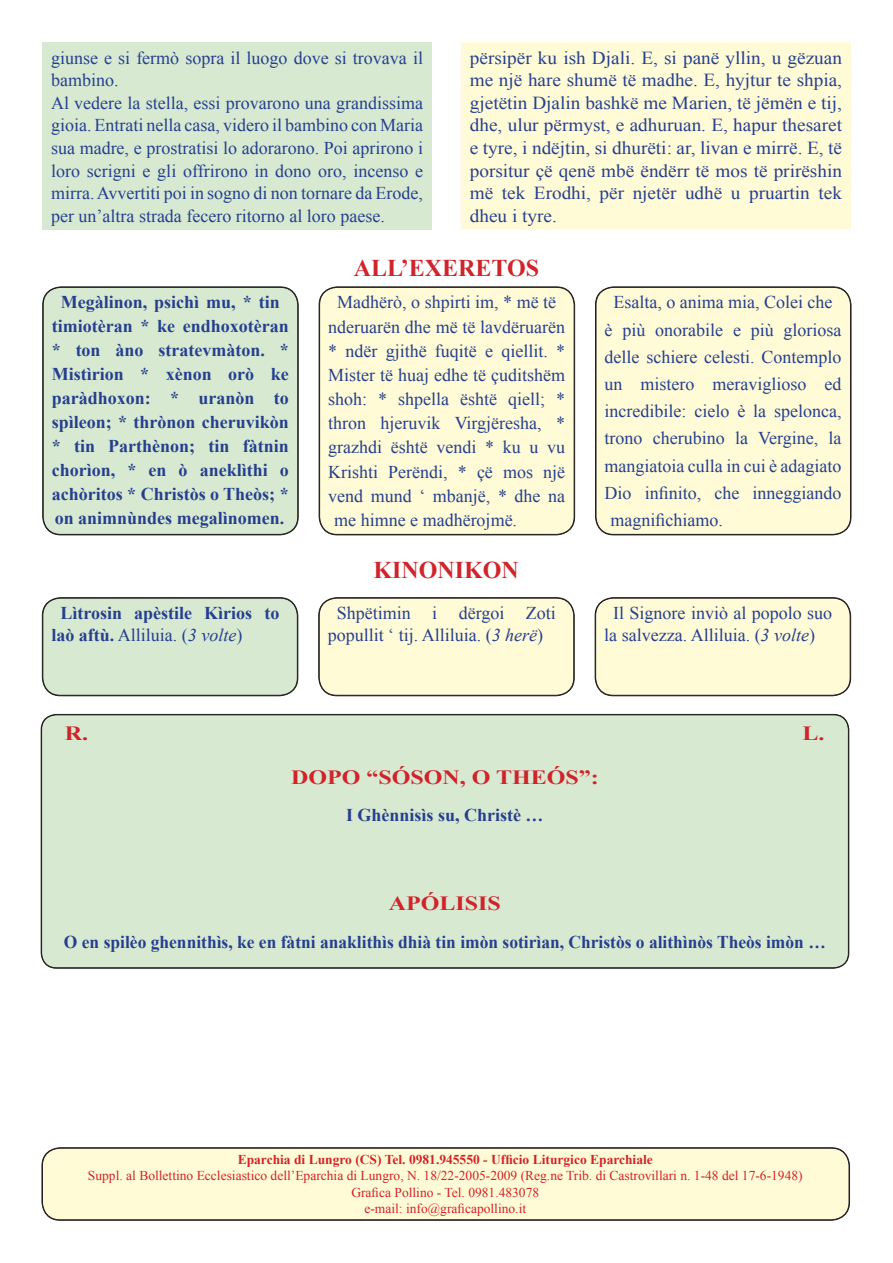
<style>
.page{position:relative;width:893px;height:1263px;background:#fff}
.page>*{position:absolute;margin:0;border:0;box-sizing:border-box;transform-origin:0 0}
.Normale{font:700 24px "Times New Roman";color:#d1232a}
.Titolo_1{font:700 20.1px "Times New Roman";color:#d1232a;scale:1.19 1}
.t1{font:18.3px/22.6px "Times New Roman";color:#253f8e;text-align:justify;scale:1.05 1}
.t2{font:18px/22.6px "Times New Roman";color:#253f8e}
.t3{font:700 18px/24px "Times New Roman";color:#253f8e;text-align:center}
.Normale-2{font:13.5px "Times New Roman";color:#d1232a}
.Normale-3{font:700 13.5px "Times New Roman";color:#d1232a}
.s1{font-weight:400}
.s2{font-weight:400;font-style:italic}
.s3{font-style:italic}
</style>
<div class="page">
<div style="left:42px;top:1148px;width:807px;height:72px;background:#fffbd6;border-radius:18px"></div>
<div style="left:42px;top:1148px;width:807px;height:72px;border:1px solid #231f20;border-radius:18px"></div>
<div style="left:43px;top:287px;width:255px;height:248px;background:#d8e9d2;border-radius:18px"></div>
<div style="left:43px;top:287px;width:255px;height:247px;border:1px solid #231f20;border-radius:18px"></div>
<div style="left:319px;top:287px;width:255px;height:248px;background:#fffbd6;border-radius:18px"></div>
<div style="left:320px;top:287px;width:254px;height:247px;border:1px solid #231f20;border-radius:18px"></div>
<div style="left:596px;top:287px;width:255px;height:248px;background:#fffbd6;border-radius:18px"></div>
<div style="left:596px;top:287px;width:255px;height:247px;border:1px solid #231f20;border-radius:18px"></div>
<div style="left:43px;top:598px;width:255px;height:98px;background:#d8e9d2;border-radius:18px"></div>
<div style="left:42px;top:597px;width:256px;height:99px;border:1px solid #231f20;border-radius:18px"></div>
<div style="left:43px;top:598px;width:254px;height:97px;border:1px solid #231f20;border-radius:18px"></div>
<div style="left:319px;top:598px;width:255px;height:98px;background:#fffbd6;border-radius:18px"></div>
<div style="left:319px;top:598px;width:255px;height:97px;border:1px solid #231f20;border-radius:18px"></div>
<div style="left:595px;top:598px;width:255px;height:98px;background:#fffbd6;border-radius:18px"></div>
<div style="left:595px;top:597px;width:256px;height:99px;border:1px solid #231f20;border-radius:18px"></div>
<div style="left:596px;top:598px;width:254px;height:97px;border:1px solid #231f20;border-radius:18px"></div>
<div style="left:41px;top:714px;width:808px;height:254px;background:#d8e9d2;border-radius:15px"></div>
<div style="left:42px;top:715px;width:806px;height:253px;border:1px solid #231f20;border-radius:15px"></div>
<div style="left:43px;top:43px;width:389px;height:187px;background:#d8e9d2"></div>
<div style="left:461px;top:43px;width:389px;height:187px;background:#fffbd6"></div>
<p class="t2" style="left:51px;top:46px;width:374px">giunse e si fermò sopra il luogo dove si trovava il bambino.</p>
<p class="t2" style="left:51px;top:91px;width:374px;text-align:justify">Al vedere la stella, essi provarono una grandissima gioia. Entrati nella casa, videro il bambino con Maria sua madre, e prostratisi lo adorarono. Poi aprirono i loro scrigni e gli offrirono in dono oro, incenso e mirra. Avvertiti poi in sogno di non tornare da Erode, per un’altra strada fecero ritorno al loro paese.</p>
<p class="t1" style="left:470px;top:46px;width:356px">përsipër ku ish Djali. E, si panë yllin, u gëzuan me një hare shumë të madhe. E, hyjtur te shpia, gjetëtin Djalin bashkë me Marien, të jëmën e tij, dhe, ulur përmyst, e adhuruan. E, hapur thesaret e tyre, i ndëjtin, si dhurëti: ar, livan e mirrë. E, të porsitur çë qenë mbë ëndërr të mos të prirëshin më tek Erodhi, për njetër udhë u pruartin tek dheu i tyre.</p>
<p class="Normale" style="left:354px;top:252px;width:187px">ALL’EXERETOS</p>
<p class="t3" style="left:52px;top:290px;width:239px">Megàlinon, psichì mu, * tin timiotèran * ke endhoxotèran * ton àno stratevmàton. *<br>Mistìrion * xènon orò ke paràdhoxon: * uranòn to spìleon; * thrònon cheruvikòn * tin Parthènon; tin fàtnin chorìon, * en ò aneklìthi o achòritos * Christòs o Theòs; * on animnùndes megalìnomen.</p>
<p class="t2" style="left:337px;top:291px;width:220px">Madhërò, o shpirti im, * më të</p>
<p class="t2" style="left:328px;top:315px;width:238px">nderuarën dhe më të lavdëruarën</p>
<p class="t2" style="left:328px;top:339px;width:239px">* ndër gjithë fuqitë e qiellit. *</p>
<p class="t2" style="left:328px;top:363px;width:238px">Mister të huaj edhe të çuditshëm</p>
<p class="t2" style="left:328px;top:387px;width:238px">shoh: * shpella është qiell; *</p>
<p class="t2" style="left:328px;top:412px;width:238px">thron hjeruvik Virgjëresha, *</p>
<p class="t2" style="left:328px;top:436px;width:239px">grazhdi është vendi * ku u vu</p>
<p class="t2" style="left:328px;top:460px;width:239px">Krishti Perëndi, * çë mos një</p>
<p class="t2" style="left:328px;top:484px;width:239px">vend mund ‘ mbanjë, * dhe na</p>
<p class="t2" style="left:334px;top:508px;width:184px">me himne e madhërojmë.</p>
<p class="Normale" style="left:373px;top:553px;width:147px">KINONIKON</p>
<p class="t2" style="left:614px;top:291px;width:221px">Esalta, o anima mia, Colei che</p>
<p class="t2" style="left:605px;top:318px;width:239px">è più onorabile e più gloriosa</p>
<p class="t2" style="left:605px;top:345px;width:238px">delle schiere celesti. Contemplo</p>
<p class="t2" style="left:605px;top:372px;width:239px">un mistero meraviglioso ed</p>
<p class="t2" style="left:605px;top:399px;width:239px">incredibile: cielo è la spelonca,</p>
<p class="t2" style="left:605px;top:427px;width:238px">trono cherubino la Vergine, la</p>
<p class="t2" style="left:605px;top:454px;width:239px">mangiatoia culla in cui è adagiato</p>
<p class="t2" style="left:605px;top:481px;width:239px">Dio infinito, che inneggiando</p>
<p class="t2" style="left:611px;top:508px;width:114px">magnifichiamo.</p>
<p class="t3" style="left:51px;top:602px;width:229px;line-height:21.6px;text-align:left;text-indent:9px">Lìtrosin apèstile Kìrios to laò aftù. <span class="s1">Alliluia. (</span><span class="s2">3 volte</span><span class="s1">)</span></p>
<p class="t2" style="left:328px;top:602px;width:230px;line-height:21.6px;text-indent:9px">Shpëtimin i dërgoi Zoti popullit ‘ tij. Alliluia. (<span class="s3">3 herë</span>)</p>
<p class="t2" style="left:604px;top:602px;width:230px;line-height:21.6px;text-indent:9px">Il Signore inviò al popolo suo la salvezza. Alliluia. (<span class="s3">3 volte</span>)</p>
<p class="Titolo_1" style="left:65px;top:720px;width:21px">R.</p>
<p class="Titolo_1" style="left:802px;top:720px;width:20px">L.</p>
<p class="Titolo_1" style="left:291px;top:763px;width:260px">DOPO “SÓSON, O THEÓS”:</p>
<p class="t3" style="left:346px;top:803px;width:199px">I Ghènnisìs su, Christè …</p>
<p class="Titolo_1" style="left:389px;top:889px;width:96px">APÓLISIS</p>
<p class="t3" style="left:64px;top:929px;width:763px">O en spilèo ghennithìs, ke en fàtni anaklithìs dhià tin imòn sotirìan, Christòs o alithìnòs Theòs imòn …</p>
<p class="Normale-3" style="left:238px;top:1150px;width:417px">Eparchia di Lungro (CS) Tel. 0981.945550 - Ufficio Liturgico Eparchiale</p>
<p class="Normale-2" style="left:88px;top:1167px;width:716px">Suppl. al Bollettino Ecclesiastico dell’Eparchia di Lungro, N. 18/22-2005-2009 (Reg.ne Trib. di Castrovillari n. 1-48 del 17-6-1948)</p>
<p class="Normale-2" style="left:351px;top:1183px;width:189px">Grafica Pollino - Tel. 0981.483078</p>
<p class="Normale-2" style="left:364px;top:1199px;width:163px">e-mail: info@graficapollino.it</p>
</div>
